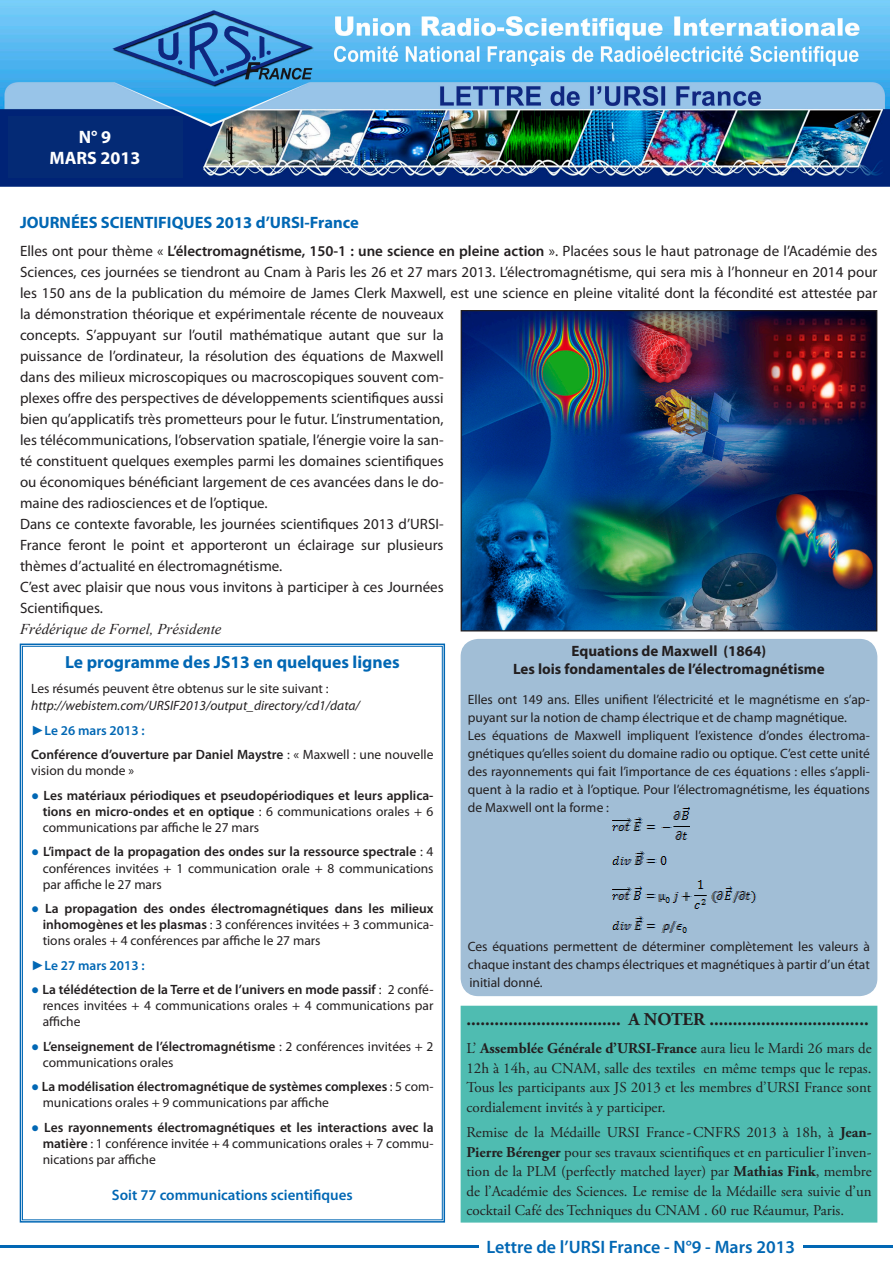
<style>
.page{position:relative;width:893px;height:1263px;background:#fff}
.page>*{position:absolute;margin:0;border:0;box-sizing:border-box;transform-origin:0 0}
.t1{font:700 18px "Adobe Garamond Pro";color:#231f20}
.t2{font:600 18px "Myriad Pro";color:#0167b4}
.t3{font:700 18px "Myriad Pro";color:#fff}
.t4{font:700 17.55px "Myriad Pro";color:#0167b4}
.t5{font:700 16.5px "Myriad Pro";color:#0167b4}
.t6{font:15px/21px "Myriad Pro";color:#231f20}
.t7{font:15px/19.5px "Adobe Garamond Pro";color:#231f20;text-align:justify}
.t8{font:700 15px/18px "Myriad Pro";color:#231f20;text-align:center}
.t9{font:600 15px "Myriad Pro";color:#0167b4}
.t10{font:italic 15px "Times New Roman";color:#231f20}
.t11{font:13.5px/18px "Myriad Pro";color:#231f20;text-align:justify}
.t12{font:600 13.5px/16.2px "Myriad Pro";color:#231f20}
.t13{font:italic 13.5px "Myriad Pro";color:#231f20}
.t14{font:600 13.5px "Myriad Pro";color:#0167b4}
.s1{font-weight:600}
.s2{font-family:"Times New Roman";font-weight:400}
.s3{font-weight:400}
.s4{font-family:"Times New Roman";font-weight:400;color:#0167b4}
.s5{font-family:"Times New Roman";color:#0167b4}
.s6{font-weight:700}
</style>
<div class="page">
<img style="left:463px;top:312px;width:412px;height:317px">
<div style="left:461px;top:310px;width:416px;height:321px;border:1px solid #231f20"></div>
<svg style="left:19px;top:643px;width:427px;height:580px"></svg>
<div style="left:461px;top:640px;width:416px;height:355px;background:#a1bed6;border-radius:17px"></div>
<div style="left:461px;top:639px;width:416px;height:357px;border:2px solid #a1bed6;border-radius:17px"></div>
<img style="left:612px;top:807px;width:77px;height:33px">
<img style="left:612px;top:851px;width:54px;height:14px">
<img style="left:612px;top:880px;width:144px;height:29px">
<img style="left:612px;top:916px;width:75px;height:17px">
<div style="left:461px;top:1006px;width:416px;height:216px;background:#4fbcb1"></div>
<img style="left:0;top:1px;width:890px;height:185px">
<div style="left:8px;top:116px;width:175px;height:62px;background:#042a75"></div>
<hr style="left:0;top:1245px;width:893px;height:2px;background:#0167b4">
<div style="left:479px;top:1229px;width:323px;height:34px;background:#fff"></div>
<p class="t3" style="left:79px;top:125px;width:34px">N° 9</p>
<p class="t3" style="left:50px;top:147px;width:92px">MARS 2013</p>
<p class="t5" style="left:20px;top:211px;width:340px">JOURNÉES SCIENTIFIQUES 2013 d’URSI-France</p>
<p class="t6" style="left:20px;top:240px;width:859px">Elles ont pour thème « <span class="s1">L’électromagnétisme, 150-1 : une science en pleine action</span> ». Placées sous le haut patronage de l’Académie des Sciences, ces journées se tiendront au Cnam à Paris les 26 et 27 mars 2013. L’électromagnétisme, qui sera mis à l’honneur en 2014 pour les 150 ans de la publication du mémoire de James Clerk Maxwell, est une science en pleine vitalité dont la fécondité est attestée par la démonstration théorique et expérimentale récente de nouveaux<br>concepts. S’appuyant sur l’outil mathématique autant que sur la<br>puissance de l’ordinateur, la résolution des équations de Maxwell<br>dans des milieux microscopiques ou macroscopiques souvent com-<br>plexes offre des perspectives de développements scientifiques aussi<br>bien qu’applicatifs très prometteurs pour le futur. L’instrumentation,<br>les télécommunications, l’observation spatiale, l’énergie voire la san-<br>té constituent quelques exemples parmi les domaines scientifiques<br>ou économiques bénéficiant largement de ces avancées dans le do-<br>maine des radiosciences et de l’optique.</p>
<p class="t6" style="left:20px;top:513px;width:425px;text-align:justify">Dans ce contexte favorable, les journées scientifiques 2013 d’URSI-France feront le point et apporteront un éclairage sur plusieurs thèmes d’actualité en électromagnétisme.</p>
<p class="t6" style="left:20px;top:576px;width:425px">C’est avec plaisir que nous vous invitons à participer à ces Journées<br>Scientifiques.</p>
<p class="t10" style="left:20px;top:619px;width:203px">Frédérique de Fornel, Présidente</p>
<p class="t4" style="left:65px;top:651px;width:336px">Le programme des JS13 en quelques lignes</p>
<p class="t11" style="left:31px;top:680px;width:299px">Les résumés peuvent être obtenus sur le site suivant :</p>
<p class="t13" style="left:31px;top:697px;width:330px">http://webistem.com/URSIF2013/output_directory/cd1/data/</p>
<p class="t14" style="left:31px;top:722px;width:115px"><span class="s2">►</span>Le 26 mars 2013 :</p>
<p class="t12" style="left:31px;top:746px;width:404px">Conférence d’ouverture par Daniel Maystre <span class="s3">: « Maxwell : une nouvelle vision du monde »</span></p>
<p class="t12" style="left:43px;top:787px;width:392px;text-align:justify;text-indent:-11px"><span class="s4">●</span> Les matériaux périodiques et pseudopériodiques et leurs applica&shy;tions en micro-ondes et en optique <span class="s3">: 6 communications orales + 6 communications par affiche le 27 mars</span></p>
<p class="t11" style="left:43px;top:843px;width:392px;line-height:16.2px;text-indent:-11px"><span class="s5">●</span> <span class="s1">L’impact de la propagation des ondes sur la ressource spectrale</span> : 4 conférences invitées + 1 communication orale + 8 communications par affiche le 27 mars</p>
<p class="t12" style="left:43px;top:900px;width:392px;text-align:justify;text-indent:-11px"><span class="s4">●</span> La propagation des ondes électromagnétiques dans les milieux inhomogènes et les plasmas <span class="s3">: 3 conférences invitées + 3 communica&shy;tions orales + 4 conférences par affiche le 27 mars</span></p>
<p class="t14" style="left:31px;top:957px;width:115px"><span class="s2">►</span>Le 27 mars 2013 :</p>
<p class="t11" style="left:43px;top:981px;width:392px;line-height:16.2px;text-indent:-11px"><span class="s5">●</span> <span class="s1">La télédétection de la Terre et de l’univers en mode passif</span> : 2 confé&shy;rences invitées + 4 communications orales + 4 communications par affiche</p>
<p class="t11" style="left:43px;top:1038px;width:392px;line-height:16.2px;text-indent:-11px"><span class="s5">●</span> <span class="s1">L’enseignement de l’électromagnétisme</span> : 2 conférences invitées + 2 communications orales</p>
<p class="t12" style="left:43px;top:1078px;width:392px;text-indent:-11px"><span class="s4">●</span> La modélisation électromagnétique de systèmes complexes <span class="s3">: 5 com&shy;munications orales + 9 communications par affiche</span></p>
<p class="t11" style="left:43px;top:1119px;width:392px;line-height:16.2px;text-indent:-11px"><span class="s5">●</span> <span class="s1">Les rayonnements électromagnétiques et les interactions avec la matière</span> : 1 conférence invitée + 4 communications orales + 7 commu&shy;nications par affiche</p>
<p class="t9" style="left:112px;top:1185px;width:242px">Soit 77 communications scientifiques</p>
<p class="t8" style="left:513px;top:641px;width:313px">Equations de Maxwell (1864)<br>Les lois fondamentales de l’électromagnétisme</p>
<p class="t11" style="left:468px;top:690px;width:404px;text-align:left">Elles ont 149 ans. Elles unifient l’électricité et le magnétisme en s’ap&shy;puyant sur la notion de champ électrique et de champ magnétique.<br>Les équations de Maxwell impliquent l’existence d’ondes électroma&shy;gnétiques qu’elles soient du domaine radio ou optique. C’est cette unité des rayonnements qui fait l’importance de ces équations : elles s’appli&shy;quent à la radio et à l’optique. Pour l’électromagnétisme, les équations de Maxwell ont la forme :</p>
<p class="t11" style="left:468px;top:937px;width:403px">Ces équations permettent de déterminer complètement les valeurs à chaque instant des champs électriques et magnétiques à partir d’un état initial donné.</p>
<p class="t1" style="left:466px;top:1008px;width:404px">................................. A NOTER ..................................</p>
<p class="t7" style="left:466px;top:1039px;width:407px">L’ <span class="s6">Assemblée Générale d’URSI-France</span> aura lieu le Mardi 26 mars de 12h à 14h, au CNAM, salle des textiles en même temps que le repas.<br>Tous les participants aux JS 2013 et les membres d’URSI France sont cordialement invités à y participer.</p>
<p class="t7" style="left:466px;top:1123px;width:407px">Remise de la Médaille URSI France-CNFRS 2013 à 18h, à <span class="s6">Jean-Pierre Bérenger</span> pour ses travaux scientifiques et en particulier l’inven&shy;tion de la PLM (perfectly matched layer) par <span class="s6">Mathias Fink</span>, membre de l’Académie des Sciences. Le remise de la Médaille sera suivie d’un cocktail Café des Techniques du CNAM . 60 rue Réaumur, Paris.</p>
<p class="t2" style="left:486px;top:1235px;width:310px">Lettre de l’URSI France - N°9 - Mars 2013</p>
</div>
